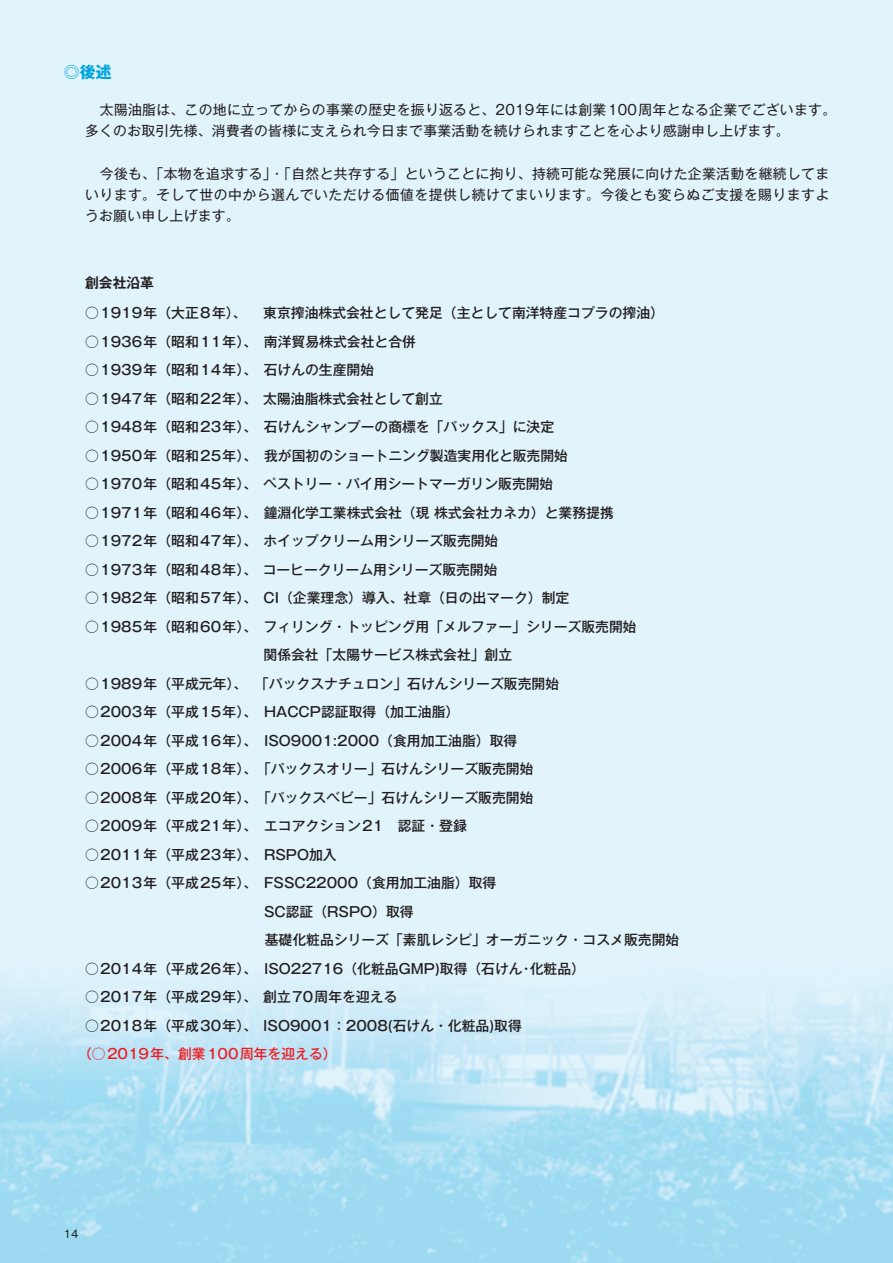
<style>
.page{position:relative;width:893px;height:1263px;background:#e1f4fc}
.page>*{position:absolute;margin:0;border:0;box-sizing:border-box;transform-origin:0 0}
.t1{font:700 15.9px "Gothic MB101 Pro";color:#00a4dc}
.t2{font:500 13.8px/28.5px "Gothic MB101 Pr 6 N";color:#231f20}
.t3{font:13.8px/21.3px "Gothic MB101 Pr 6 N";letter-spacing:.025em;color:#231f20}
.t4{font:500 13.8px "Gothic MB101 Pr 6 N";color:#ee1d23}
.t5{font:700 13.8px "Gothic MB101 Pro De";color:#231f20}
.t6{font:10.65px "Gothic MB101 Pro";color:#231f20}
</style>
<div class="page">
<img style="left:0;top:989px;width:893px;height:274px">
<p class="t1" style="left:64px;top:59px;width:49px">◎後述</p>
<p class="t3" style="left:85px;top:98px;width:753px">　太陽油脂は、この地に立ってからの事業の歴史を振り返ると、2019年には創業100周年となる企業でございます。多くのお取引先様、消費者の皆様に支えられ今日まで事業活動を続けられますことを心より感謝申し上げます。</p>
<p class="t3" style="left:85px;top:162px;width:746px;text-align:justify">　今後も、「本物を追求する」・「自然と共存する」ということに拘り、持続可能な発展に向けた企業活動を継続してまいります。そして世の中から選んでいただける価値を提供し続けてまいります。今後とも変らぬご支援を賜りますようお願い申し上げます。</p>
<p class="t5" style="left:85px;top:271px;width:71px">創会社沿革</p>
<p class="t2" style="left:85px;top:298px;width:163px">○1919年（大正8年）、</p>
<p class="t2" style="left:263px;top:298px;width:402px">東京搾油株式会社として発足（主として南洋特産コプラの搾油）</p>
<p class="t2" style="left:85px;top:326px;width:332px">○1936年（昭和11年）、 南洋貿易株式会社と合併</p>
<p class="t2" style="left:85px;top:355px;width:291px">○1939年（昭和14年）、 石けんの生産開始</p>
<p class="t2" style="left:85px;top:383px;width:359px">○1947年（昭和22年）、太陽油脂株式会社として創立</p>
<p class="t2" style="left:85px;top:412px;width:471px">○1948年（昭和23年）、 石けんシャンプーの商標を「パックス」に決定</p>
<p class="t2" style="left:85px;top:440px;width:485px">○1950年（昭和25年）、我が国初のショートニング製造実用化と販売開始</p>
<p class="t2" style="left:85px;top:469px;width:470px">○1970年（昭和45年）、ペストリー・パイ用シートマーガリン販売開始</p>
<p class="t2" style="left:85px;top:497px;width:530px">○1971年（昭和46年）、鐘淵化学工業株式会社（現 株式会社カネカ）と業務提携</p>
<p class="t2" style="left:85px;top:526px;width:415px">○1972年（昭和47年）、ホイップクリーム用シリーズ販売開始</p>
<p class="t2" style="left:85px;top:554px;width:414px">○1973年（昭和48年）、コーヒークリーム用シリーズ販売開始</p>
<p class="t2" style="left:85px;top:583px;width:486px">○1982年（昭和57年）、 CI（企業理念）導入、社章（日の出マーク）制定</p>
<p class="t2" style="left:263px;top:611px;width:375px;text-indent:-178px">○1985年（昭和60年）、フィリング・トッピング用「メルファー」シリーズ販売開始関係会社「太陽サービス株式会社」創立</p>
<p class="t2" style="left:85px;top:668px;width:476px">○1989年（平成元年）、　 「パックスナチュロン」石けんシリーズ販売開始</p>
<p class="t2" style="left:85px;top:697px;width:376px">○2003年（平成15年）、　HACCP認証取得（加工油脂）</p>
<p class="t2" style="left:85px;top:725px;width:434px">○2004年（平成16年）、　ISO9001:2000（食用加工油脂）取得</p>
<p class="t2" style="left:85px;top:754px;width:450px">○2006年（平成18年）、　「パックスオリー」石けんシリーズ販売開始</p>
<p class="t2" style="left:85px;top:782px;width:450px">○2008年（平成20年）、　「パックスベビー」石けんシリーズ販売開始</p>
<p class="t2" style="left:85px;top:811px;width:383px">○2009年（平成21年）、 エコアクション21　認証・登録</p>
<p class="t2" style="left:85px;top:839px;width:253px">○2011年（平成23年）、　RSPO加入</p>
<p class="t2" style="left:250px;top:868px;width:431px;text-indent:-165px">○2013年（平成25年）、　FSSC22000（食用加工油脂）取得<br>　SC認証（RSPO）取得<br>　基礎化粧品シリーズ「素肌レシピ」オーガニック・コスメ販売開始</p>
<p class="t2" style="left:85px;top:953px;width:501px">○2014年（平成26年）、　ISO22716（化粧品GMP)取得（石けん･化粧品）</p>
<p class="t2" style="left:85px;top:982px;width:314px">○2017年（平成29年）、創立70周年を迎える</p>
<p class="t2" style="left:85px;top:1010px;width:438px">○2018年（平成30年）、 ISO9001：2008(石けん・化粧品)取得</p>
<p class="t4" style="left:78px;top:1042px;width:260px">（○2019年、創業100周年を迎える）</p>
<p class="t6" style="left:64px;top:1225px;width:16px">14</p>
</div>
